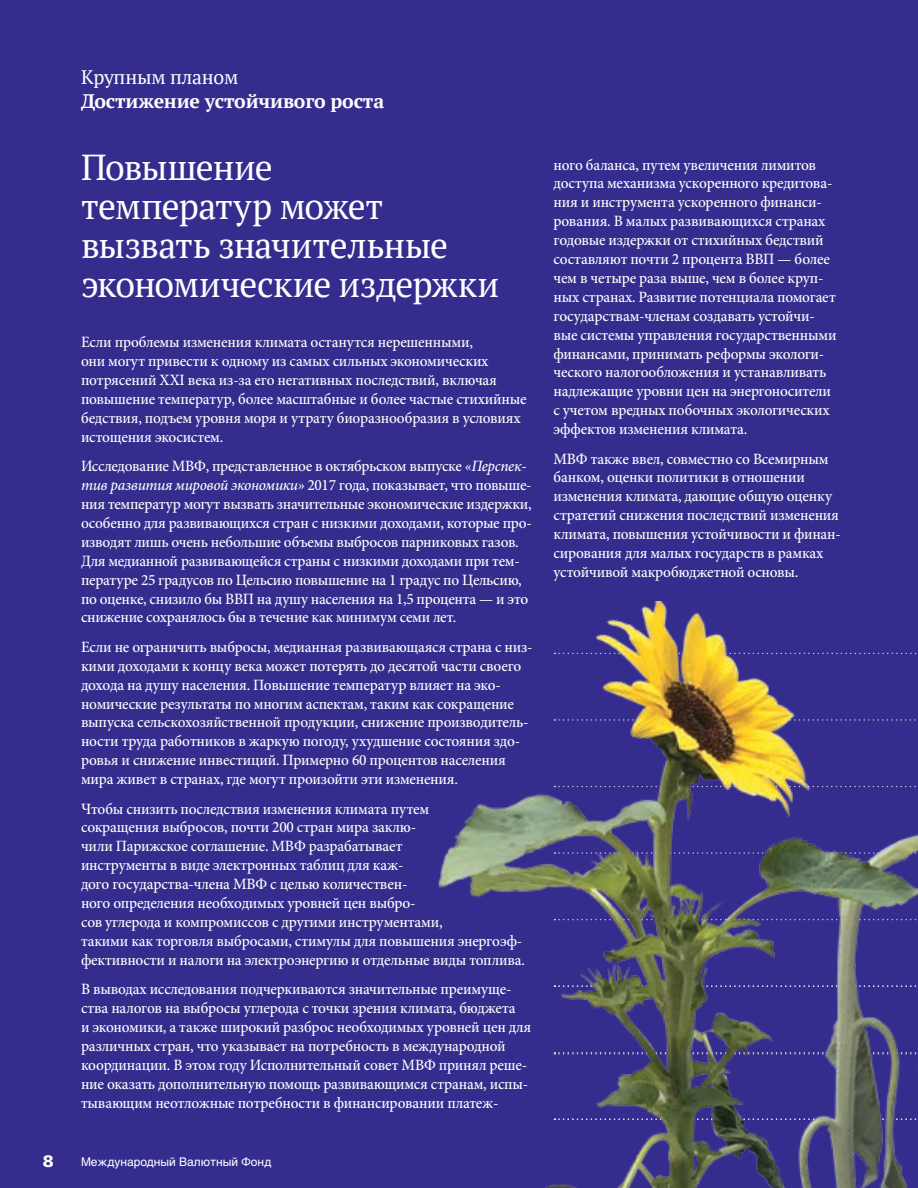
<style>
.page{position:relative;width:918px;height:1188px;background:#342d8d}
.page>*{position:absolute;margin:0;border:0;box-sizing:border-box;transform-origin:0 0}
.t1{font:36px/39px "PT Serif";letter-spacing:-.025em;color:#fff}
.t2{font:700 19.5px "PT Serif";letter-spacing:-.01em;color:#fff}
.t3{font:19.5px "PT Serif";letter-spacing:-.01em;color:#fff}
.t4{font:900 16.5px "Univers LT Std";color:#fff}
.t5{font:500 15.75px/18.9px "Minion Pro";letter-spacing:-.015em;color:#fff}
.t6{font:12px "Helvetica Cyr Upright";color:#fff}
.s1{font-style:italic}
</style>
<div class="page">
<img style="left:438px;top:602px;width:480px;height:586px">
<p class="t3" style="left:81px;top:64px;width:159px">Крупным планом</p>
<p class="t2" style="left:81px;top:88px;width:305px">Достижение устойчивого роста</p>
<h1 class="t1" style="left:81px;top:147px;width:420px">Повышение<br>температур может вызвать значительные экономические издержки</h1>
<p class="t5" style="left:81px;top:333px;width:447px">Если проблемы изменения климата останутся нерешенными,<br>они могут привести к одному из самых сильных экономических потрясений XXI века из-за его негативных последствий, включая повышение температур, более масштабные и более частые стихийные бедствия, подъем уровня моря и утрату биоразнообразия в условиях истощения экосистем.</p>
<p class="t5" style="left:81px;top:457px;width:452px">Исследование МВФ, представленное в октябрьском выпуске <span class="s1">«Перспек&shy;тив развития мировой экономики»</span> 2017 года, показывает, что повыше&shy;ния температур могут вызвать значительные экономические издержки, особенно для развивающихся стран с низкими доходами, которые про&shy;изводят лишь очень небольшие объемы выбросов парниковых газов.<br>Для медианной развивающейся страны с низкими доходами при тем&shy;пературе 25 градусов по Цельсию повышение на 1 градус по Цельсию, по оценке, снизило бы ВВП на душу населения на 1,5 процента — и это снижение сохранялось бы в течение как минимум семи лет.</p>
<p class="t5" style="left:81px;top:637px;width:453px">Если не ограничить выбросы, медианная развивающаяся страна с низ&shy;кими доходами к концу века может потерять до десятой части своего дохода на душу населения. Повышение температур влияет на эко&shy;номические результаты по многим аспектам, таким как сокращение выпуска сельскохозяйственной продукции, снижение производитель&shy;ности труда работников в жаркую погоду, ухудшение состояния здо&shy;ровья и снижение инвестиций. Примерно 60 процентов населения мира живет в странах, где могут произойти эти изменения.</p>
<p class="t5" style="left:81px;top:799px;width:445px">Чтобы снизить последствия изменения климата путем<br>сокращения выбросов, почти 200 стран мира заклю-<br>чили Парижское соглашение. МВФ разрабатывает<br>инструменты в виде электронных таблиц для каж-<br>дого государства-члена МВФ с целью количествен-<br>ного определения необходимых уровней цен выбро-<br>сов углерода и компромиссов с другими инструментами,<br>такими как торговля выбросами, стимулы для повышения энергоэф&shy;фективности и налоги на электроэнергию и отдельные виды топлива.</p>
<p class="t5" style="left:81px;top:980px;width:452px">В выводах исследования подчеркиваются значительные преимуще&shy;ства налогов на выбросы углерода с точки зрения климата, бюджета<br>и экономики, а также широкий разброс необходимых уровней цен для различных стран, что указывает на потребность в международной координации. В этом году Исполнительный совет МВФ принял реше&shy;ние оказать дополнительную помощь развивающимся странам, испы&shy;тывающим неотложные потребности в финансировании платеж-</p>
<p class="t4" style="left:43px;top:1150px;width:13px">8</p>
<p class="t6" style="left:81px;top:1155px;width:192px">Международный Валютный Фонд</p>
<p class="t5" style="left:554px;top:155px;width:285px">ного баланса, путем увеличения лимитов доступа механизма ускоренного кредитова&shy;ния и инструмента ускоренного финанси&shy;рования. В малых развивающихся странах годовые издержки от стихийных бедствий составляют почти 2 процента ВВП — более чем в четыре раза выше, чем в более круп&shy;ных странах. Развитие потенциала помогает государствам-членам создавать устойчи&shy;вые системы управления государственными финансами, принимать реформы экологи&shy;ческого налогообложения и устанавливать надлежащие уровни цен на энергоносители с учетом вредных побочных экологических эффектов изменения климата.</p>
<p class="t5" style="left:554px;top:449px;width:289px">МВФ также ввел, совместно со Всемирным банком, оценки политики в отношении изменения климата, дающие общую оценку стратегий снижения последствий изменения климата, повышения устойчивости и финан&shy;сирования для малых государств в рамках устойчивой макробюджетной основы.</p>
</div>
